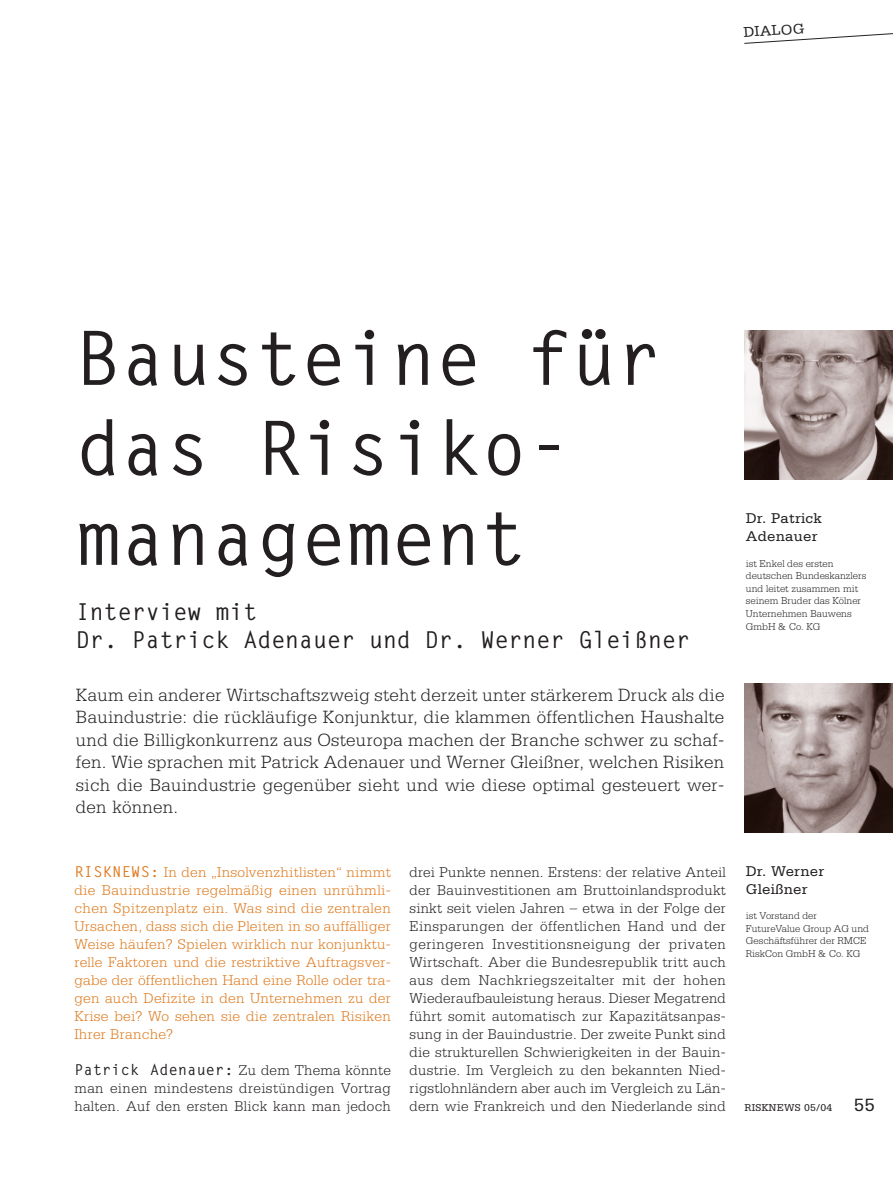
<style>
.page{position:relative;width:893px;height:1191px;background:#fff}
.page>*{position:absolute;margin:0;border:0;box-sizing:border-box;transform-origin:0 0}
.t1{font:700 75px/90px "Letter Gothic";color:#231f20}
.t2{font:700 23.25px/27.9px "Letter Gothic";color:#231f20}
.t3{font:300 18.75px/22.5px "Serifa";letter-spacing:.015em;color:#231f20;text-align:justify}
.t4{font:300 15px/18px "Serifa";letter-spacing:.02em;color:#231f20}
.t5{font:300 15px/18px "Serifa";letter-spacing:.015em;color:#de791c;text-align:justify}
.t6{font:15px/18px "Serifa";letter-spacing:.015em;color:#231f20}
.t7{font:700 15px "Letter Gothic";letter-spacing:.02em;color:#231f20}
.t8{font:300 10.5px/12.6px "Serifa";color:#231f20}
.t9{font:10.5px "Serifa";letter-spacing:.015em;color:#231f20}
.s1{font-family:"Letter Gothic";font-weight:700}
.s2{font-family:"Serifa";font-weight:300}
.s3{font-size:18.75px}
</style>
<div class="page">
<img style="left:744px;top:331px;width:148px;height:149px">
<img style="left:744px;top:683px;width:148px;height:149px">
<svg style="left:744px;top:33px;width:148px;height:11px"></svg>
<p class="t6" style="left:742px;top:24px;width:63px;rotate:-4deg">DIALOG</p>
<h1 class="t1" style="left:76px;top:320px;width:587px">Bausteine für das Risiko&shy;management</h1>
<h2 class="t2" style="left:76px;top:600px;width:615px">Interview mit<br>Dr. Patrick Adenauer und Dr. Werner Gleißner</h2>
<p class="t3" style="left:76px;top:685px;width:650px">Kaum ein anderer Wirtschaftszweig steht derzeit unter stärkerem Druck als die Bauindustrie: die rückläufige Konjunktur, die klammen öffentlichen Haushalte und die Billigkonkurrenz aus Osteuropa machen der Branche schwer zu schaf&shy;fen. Wie sprachen mit Patrick Adenauer und Werner Gleißner, welchen Risiken sich die Bauindustrie gegenüber sieht und wie diese optimal gesteuert wer&shy;den können.</p>
<p class="t6" style="left:745px;top:510px;width:77px">Dr. Patrick<br>Adenauer</p>
<p class="t8" style="left:745px;top:558px;width:122px">ist Enkel des ersten deutschen Bundeskanzlers und leitet zusammen mit seinem Bruder das Kölner<br>Unternehmen Bauwens<br>GmbH &amp; Co. KG</p>
<p class="t5" style="left:74px;top:864px;width:318px"><span class="s1">RISKNEWS:</span> In den „Insolvenzhitlisten“ nimmt die Bauindustrie regelmäßig einen unrühmli&shy;chen Spitzenplatz ein. Was sind die zentralen Ursachen, dass sich die Pleiten in so auffälliger Weise häufen? Spielen wirklich nur konjunktu&shy;relle Faktoren und die restriktive Auftragsver&shy;gabe der öffentlichen Hand eine Rolle oder tra&shy;gen auch Defizite in den Unternehmen zu der Krise bei? Wo sehen sie die zentralen Risiken Ihrer Branche?</p>
<p class="t7" style="left:74px;top:1064px;width:318px">Patrick Adenauer: <span class="s2">Zu dem Thema könnte</span></p>
<p class="t4" style="left:74px;top:1080px;width:318px">man einen mindestens dreistündigen Vortrag halten. Auf den ersten Blick kann man jedoch</p>
<p class="t4" style="left:409px;top:864px;width:318px;text-align:justify">drei Punkte nennen. Erstens: der relative Anteil der Bauinvestitionen am Bruttoinlandsprodukt sinkt seit vielen Jahren – etwa in der Folge der Einsparungen der öffentlichen Hand und der geringeren Investitionsneigung der privaten Wirtschaft. Aber die Bundesrepublik tritt auch aus dem Nachkriegszeitalter mit der hohen Wiederaufbauleistung heraus. Dieser Megatrend führt somit automatisch zur Kapazitätsanpas&shy;sung in der Bauindustrie. Der zweite Punkt sind die strukturellen Schwierigkeiten in der Bauin&shy;dustrie. Im Vergleich zu den bekannten Nied&shy;rigstlohnländern aber auch im Vergleich zu Län&shy;dern wie Frankreich und den Niederlande sind</p>
<p class="t6" style="left:745px;top:863px;width:80px">Dr. Werner<br>Gleißner</p>
<p class="t8" style="left:745px;top:910px;width:125px">ist Vorstand der<br>FutureValue Group AG und<br>Geschäftsführer der RMCE<br>RiskCon GmbH &amp; Co. KG</p>
<p class="t9" style="left:744px;top:1104px;width:132px">RISKNEWS 05/04 <span class="s3">55</span></p>
</div>
